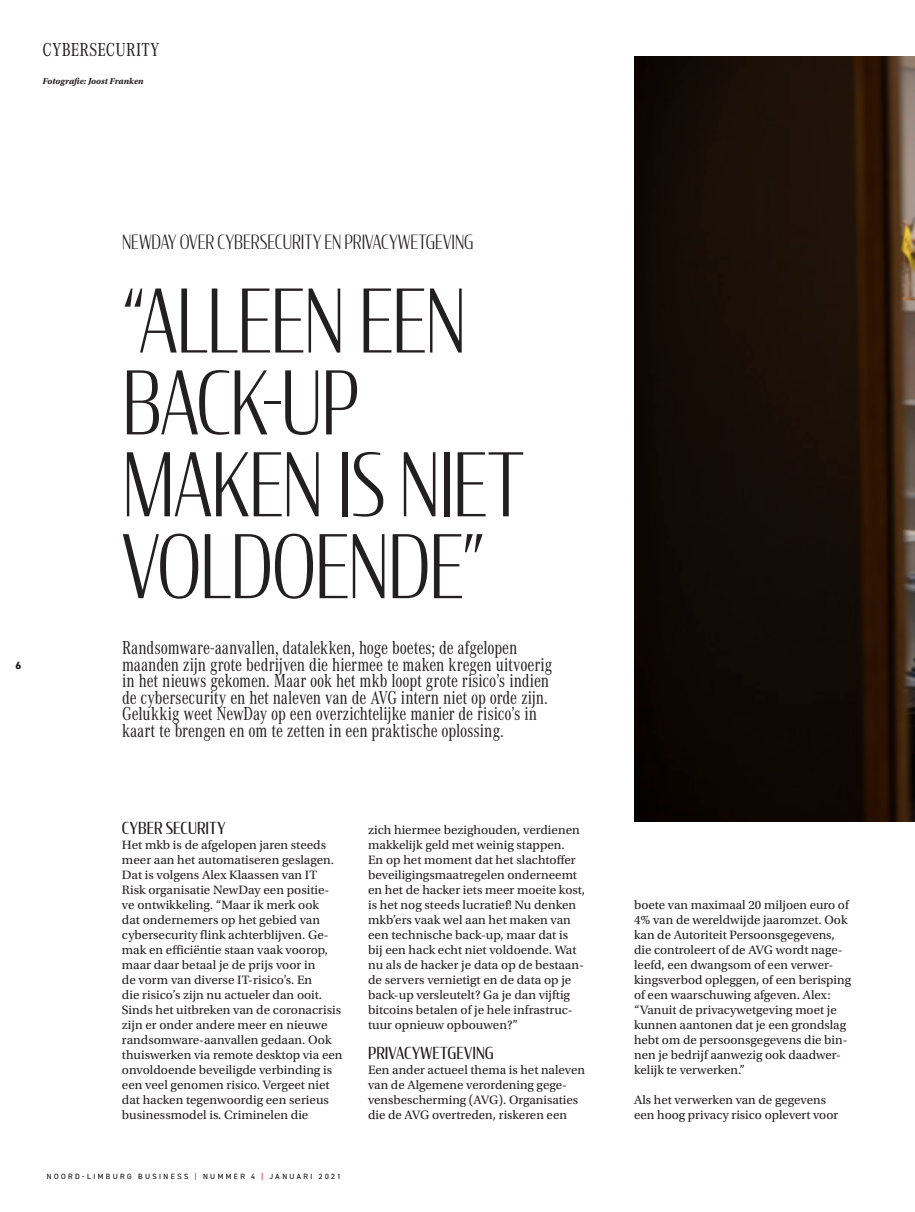
<style>
.page{position:relative;width:915px;height:1212px;background:#fff}
.page>*{position:absolute;margin:0;border:0;box-sizing:border-box;transform-origin:0 0}
.hoofdkop{font:300 86.7px/81.9px "Condor Cond";letter-spacing:-.015em;color:#231f20;scale:.95 1}
.intro_corperate{font:19.5px/16.5px "Corporate A Cond Pro";letter-spacing:-.01em;color:#231f20;scale:.95 1}
.bijkop{font:300 19.5px "Condor Cond";letter-spacing:-.005em;color:#231f20;scale:.95 1}
.intro_corperate-2{font:19.5px "Corporate A Cond Pro";letter-spacing:-.01em;color:#231f20}
.Tussenkop{font:16.5px "Condor Cond";letter-spacing:.005em;color:#231f20}
.platte_tekst{font:12.75px/15px "Utopia Std";color:#231f20}
.t1{font:800 10.5px "DIN2014";color:#231f20}
.platte_tekst-2{font:italic 700 9px "Utopia Std";color:#231f20}
.t2{font:300 7.5px "DIN2014";letter-spacing:.325em;color:#231f20}
.s1{color:#d81c23}
</style>
<div class="page">
<img style="left:634px;top:56px;width:280px;height:766px">
<p class="intro_corperate-2" style="left:43px;top:36px;width:118px">CYBERSECURITY</p>
<p class="platte_tekst-2" style="left:43px;top:76px;width:102px">Fotografie: Joost Franken</p>
<p class="t1" style="left:15px;top:658px;width:7px">6</p>
<p class="bijkop" style="left:122px;top:230px;width:371px">NEWDAY OVER CYBERSECURITY EN PRIVACYWETGEVING</p>
<p class="hoofdkop" style="left:122px;top:278px;width:364px">“ALLEEN EEN</p>
<p class="hoofdkop" style="left:122px;top:360px;width:251px">BACK-UP</p>
<p class="hoofdkop" style="left:122px;top:441px;width:424px">MAKEN IS NIET<br>VOLDOENDE”</p>
<p class="intro_corperate" style="left:122px;top:639px;width:454px">Randsomware-aanvallen, datalekken, hoge boetes; de afgelopen maanden zijn grote bedrijven die hiermee te maken kregen uitvoerig in het nieuws gekomen. Maar ook het mkb loopt grote risico’s indien de cybersecurity en het naleven van de AVG intern niet op orde zijn.<br>Gelukkig weet NewDay op een overzichtelijke manier de risico’s in kaart te brengen en om te zetten in een praktische oplossing.</p>
<p class="Tussenkop" style="left:122px;top:818px;width:105px">CYBER SECURITY</p>
<p class="platte_tekst" style="left:122px;top:838px;width:222px">Het mkb is de afgelopen jaren steeds meer aan het automatiseren geslagen.<br>Dat is volgens Alex Klaassen van IT Risk organisatie NewDay een positie&shy;ve ontwikkeling. “Maar ik merk ook<br>dat ondernemers op het gebied van cybersecurity flink achterblijven. Ge&shy;mak en efficiëntie staan vaak voorop, maar daar betaal je de prijs voor in<br>de vorm van diverse IT-risico’s. En<br>die risico’s zijn nu actueler dan ooit.<br>Sinds het uitbreken van de coronacrisis zijn er onder andere meer en nieuwe randsomware-aanvallen gedaan. Ook thuiswerken via remote desktop via een onvoldoende beveiligde verbinding is een veel genomen risico. Vergeet niet dat hacken tegenwoordig een serieus businessmodel is. Criminelen die</p>
<p class="t2" style="left:47px;top:1172px;width:295px">NOORD-LIMBURG BUSINESS <span class="s1">|</span> NUMMER 4 <span class="s1">|</span> JANUARI 2021</p>
<p class="platte_tekst" style="left:368px;top:823px;width:218px">zich hiermee bezighouden, verdienen makkelijk geld met weinig stappen.<br>En op het moment dat het slachtoffer beveiligingsmaatregelen onderneemt en het de hacker iets meer moeite kost, is het nog steeds lucratief! Nu denken mkb’ers vaak wel aan het maken van een technische back-up, maar dat is bij een hack echt niet voldoende. Wat nu als de hacker je data op de bestaan&shy;de servers vernietigt en de data op je back-up versleutelt? Ga je dan vijftig bitcoins betalen of je hele infrastruc&shy;tuur opnieuw opbouwen?”</p>
<p class="Tussenkop" style="left:368px;top:1043px;width:127px">PRIVACYWETGEVING</p>
<p class="platte_tekst" style="left:368px;top:1063px;width:218px">Een ander actueel thema is het naleven van de Algemene verordening gege&shy;vensbescherming (AVG). Organisaties die de AVG overtreden, riskeren een</p>
<p class="platte_tekst" style="left:634px;top:898px;width:218px">boete van maximaal 20 miljoen euro of 4% van de wereldwijde jaaromzet. Ook kan de Autoriteit Persoonsgegevens, die controleert of de AVG wordt nage&shy;leefd, een dwangsom of een verwer&shy;kingsverbod opleggen, of een berisping of een waarschuwing afgeven. Alex: “Vanuit de privacywetgeving moet je kunnen aantonen dat je een grondslag hebt om de persoonsgegevens die bin&shy;nen je bedrijf aanwezig ook daadwer&shy;kelijk te verwerken.”</p>
<p class="platte_tekst" style="left:634px;top:1093px;width:205px">Als het verwerken van de gegevens een hoog privacy risico oplevert voor</p>
</div>
